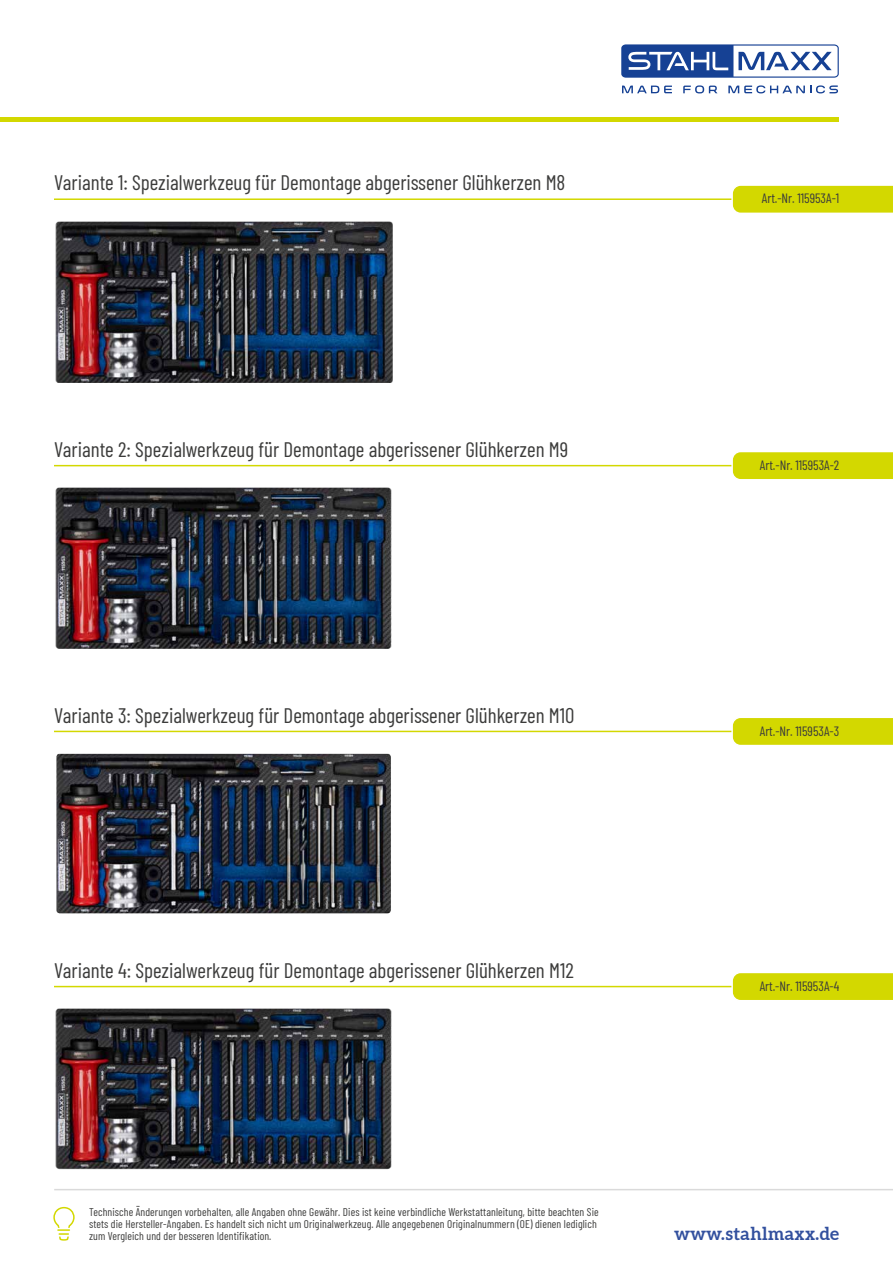
<style>
.page{position:relative;width:893px;height:1263px;background:#fff}
.page>*{position:absolute;margin:0;border:0;box-sizing:border-box;transform-origin:0 0}
.t1{font:21px "Barlow Condensed";color:#3c3c3b}
.t2{font:700 18px "Aleo";letter-spacing:.02em;color:#32509e}
.t3{font:13.5px "Barlow Condensed";color:#3c3c3b}
.t4{font:11.25px/12px "Barlow Condensed";letter-spacing:.01em;color:#3c3c3b}
</style>
<div class="page">
<svg style="left:683px;top:85px;width:34px;height:8px"></svg>
<svg style="left:728px;top:85px;width:110px;height:8px"></svg>
<svg style="left:622px;top:86px;width:50px;height:7px"></svg>
<svg style="left:621px;top:44px;width:218px;height:34px"></svg>
<hr style="left:0;top:118px;width:839px;height:4px;background:#d3d800">
<hr style="left:54px;top:1189px;width:839px;height:1px;background:#dadada">
<svg style="left:53px;top:1206px;width:22px;height:35px"></svg>
<hr style="left:54px;top:731px;width:785px;height:1px;background:#d3d800">
<svg style="left:731px;top:718px;width:162px;height:27px;background:#d4d806"></svg>
<hr style="left:54px;top:986px;width:785px;height:1px;background:#d3d800">
<div style="left:731px;top:973px;width:162px;height:27px;background:#d3d800"></div>
<hr style="left:54px;top:198px;width:785px;height:2px;background:#d3d800">
<svg style="left:731px;top:185px;width:162px;height:28px;background:#d5da0f"></svg>
<hr style="left:54px;top:465px;width:785px;height:1px;background:#d3d800">
<div style="left:731px;top:452px;width:162px;height:27px;background:#d3d800"></div>
<img style="left:55px;top:487px;width:337px;height:161px">
<img style="left:56px;top:753px;width:335px;height:160px">
<img style="left:55px;top:1008px;width:337px;height:161px">
<img style="left:55px;top:221px;width:338px;height:162px">
<p class="t1" style="left:54px;top:168px;width:513px">Variante 1: Spezialwerkzeug für Demontage abgerissener Glühkerzen M8</p>
<p class="t3" style="left:762px;top:189px;width:79px">Art.-Nr. 115953A-1</p>
<p class="t1" style="left:54px;top:434px;width:516px">Variante 2: Spezialwerkzeug für Demontage abgerissener Glühkerzen M9</p>
<p class="t3" style="left:760px;top:455px;width:81px">Art.-Nr. 115953A-2</p>
<p class="t1" style="left:54px;top:700px;width:522px">Variante 3: Spezialwerkzeug für Demontage abgerissener Glühkerzen M10</p>
<p class="t3" style="left:760px;top:721px;width:81px">Art.-Nr. 115953A-3</p>
<p class="t1" style="left:54px;top:955px;width:521px">Variante 4: Spezialwerkzeug für Demontage abgerissener Glühkerzen M12</p>
<p class="t3" style="left:760px;top:976px;width:81px">Art.-Nr. 115953A-4</p>
<p class="t4" style="left:89px;top:1205px;width:511px">Technische Änderungen vorbehalten, alle Angaben ohne Gewähr. Dies ist keine verbindliche Werkstattanleitung, bitte beachten Sie stets die Hersteller-Angaben. Es handelt sich nicht um Originalwerkzeug. Alle angegebenen Originalnummern (OE) dienen lediglich zum Vergleich und der besseren Identifikation.</p>
<h2 class="t2" style="left:674px;top:1223px;width:166px">www.stahlmaxx.de</h2>
</div>
